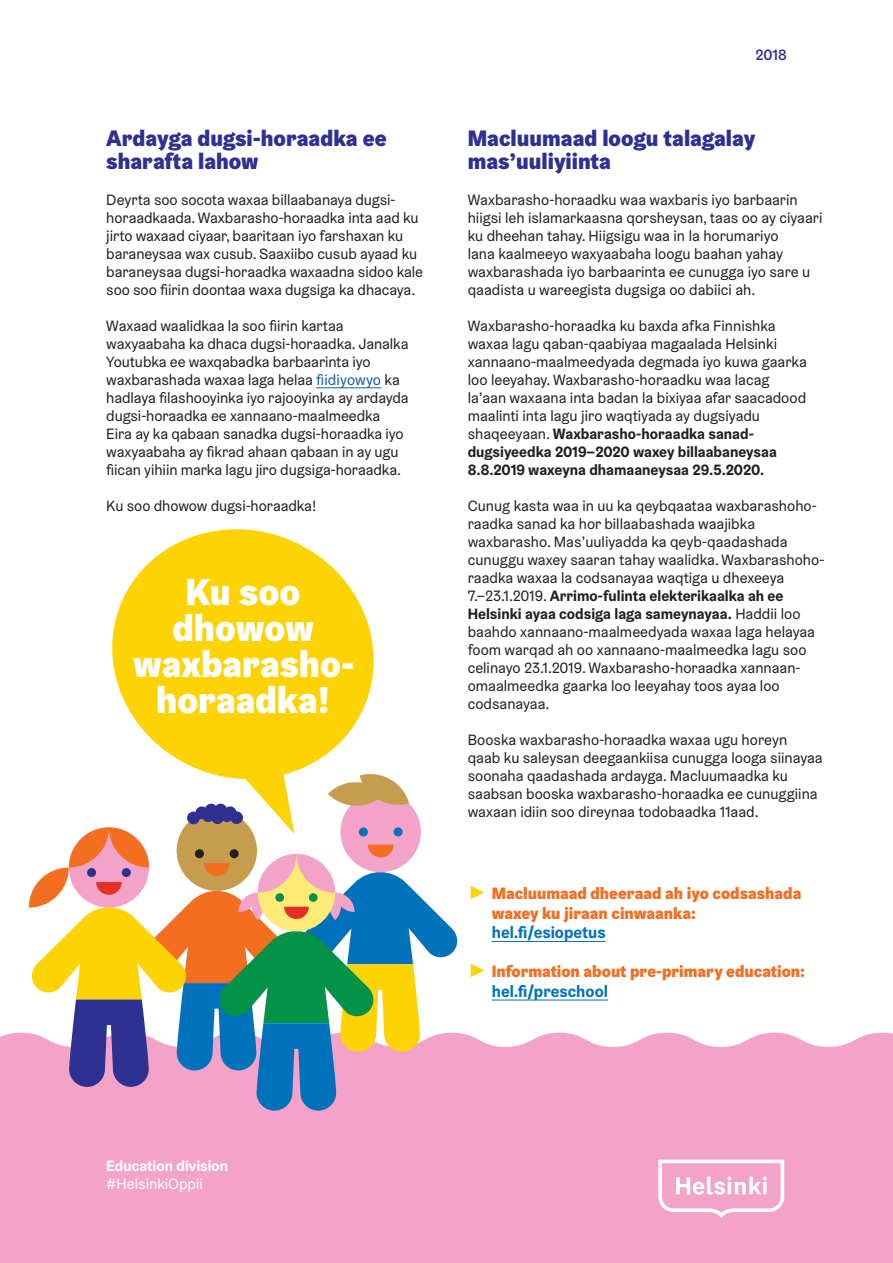
<style>
.page{position:relative;width:893px;height:1263px;background:#fff}
.page>*{position:absolute;margin:0;border:0;box-sizing:border-box;transform-origin:0 0}
.t1{font:900 37.5px/36px "Helsinki Grotesk";color:#fff;text-align:center}
.otsikko{font:900 22.5px "Helsinki Grotesk";color:#2e3092}
.hakeminen{font:900 16.5px/19.5px "Helsinki Grotesk";color:#f36e21}
.hakeminen-2{font:700 16.5px "Helsinki Grotesk";color:#0072bc}
.leipis{font:15px/18px "Helsinki Grotesk";color:#231f20}
.leipis-2{font:700 15px/18px "Helsinki Grotesk";color:#231f20}
.t2{font:700 15px "Helsinki Grotesk";color:#fff}
.t3{font:15px "Helsinki Grotesk";color:#fff}
.leipis-3{font:500 15px "Helsinki Grotesk";color:#2e3092}
.s1{color:#175d9e}
.s2{font-weight:400}
.s3{font-weight:700;color:#0072bc}
</style>
<div class="page">
<div style="left:0;top:1033px;width:893px;height:230px;background:#f4a3c8"></div>
<svg style="left:29px;top:780px;width:430px;height:331px"></svg>
<hr style="left:492px;top:941px;width:114px;height:1px;background:#0072bc">
<hr style="left:492px;top:999px;width:116px;height:1px;background:#0072bc">
<svg style="left:471px;top:886px;width:13px;height:13px"></svg>
<svg style="left:471px;top:964px;width:13px;height:13px"></svg>
<svg style="left:658px;top:1159px;width:126px;height:59px"></svg>
<svg style="left:95px;top:529px;width:296px;height:305px;fill:#fed304"></svg>
<hr style="left:316px;top:387px;width:65px;height:1px;background:#175d9e">
<p class="otsikko" style="left:106px;top:124px;width:282px">Ardayga dugsi-horaadka ee</p>
<p class="otsikko" style="left:106px;top:146px;width:154px">sharafta lahow</p>
<p class="leipis" style="left:106px;top:190px;width:314px">Deyrta soo socota waxaa billaabanaya dugsi&shy;horaadkaada. Waxbarasho-horaadka inta aad ku</p>
<p class="leipis" style="left:106px;top:226px;width:298px">jirto waxaad ciyaar, baaritaan iyo farshaxan ku</p>
<p class="leipis" style="left:106px;top:244px;width:312px">baraneysaa wax cusub. Saaxiibo cusub ayaad ku</p>
<p class="leipis" style="left:106px;top:262px;width:318px">baraneysaa dugsi-horaadka waxaadna sidoo kale</p>
<p class="leipis" style="left:106px;top:280px;width:310px">soo soo fiirin doontaa waxa dugsiga ka dhacaya.</p>
<p class="leipis" style="left:106px;top:316px;width:239px">Waxaad waalidkaa la soo fiirin kartaa</p>
<p class="leipis" style="left:106px;top:334px;width:304px">waxyaabaha ka dhaca dugsi-horaadka. Janalka</p>
<p class="leipis" style="left:106px;top:352px;width:266px">Youtubka ee waxqabadka barbaarinta iyo</p>
<p class="leipis" style="left:106px;top:370px;width:295px">waxbarashada waxaa laga helaa <span class="s1">fiidiyowyo</span> ka</p>
<p class="leipis" style="left:106px;top:388px;width:304px">hadlaya filashooyinka iyo rajooyinka ay ardayda</p>
<p class="leipis" style="left:106px;top:406px;width:276px">dugsi-horaadka ee xannaano-maalmeedka</p>
<p class="leipis" style="left:106px;top:424px;width:299px">Eira ay ka qabaan sanadka dugsi-horaadka iyo</p>
<p class="leipis" style="left:106px;top:442px;width:294px">waxyaabaha ay fikrad ahaan qabaan in ay ugu</p>
<p class="leipis" style="left:106px;top:460px;width:296px">fiican yihiin marka lagu jiro dugsiga-horaadka.</p>
<p class="leipis" style="left:106px;top:496px;width:212px">Ku soo dhowow dugsi-horaadka!</p>
<p class="t1" style="left:186px;top:573px;width:116px">Ku soo</p>
<p class="t1" style="left:172px;top:609px;width:143px">dhowow</p>
<p class="t1" style="left:133px;top:645px;width:223px">waxbarasho&shy;horaadka!</p>
<p class="leipis-3" style="left:756px;top:45px;width:33px">2018</p>
<p class="otsikko" style="left:468px;top:124px;width:289px">Macluumaad loogu talagalay</p>
<p class="otsikko" style="left:468px;top:146px;width:145px">mas’uuliyiinta</p>
<p class="leipis" style="left:468px;top:190px;width:331px">Waxbarasho-horaadku waa waxbaris iyo barbaarin</p>
<p class="leipis" style="left:468px;top:208px;width:356px">hiigsi leh islamarkaasna qorsheysan, taas oo ay ciyaari</p>
<p class="leipis" style="left:468px;top:226px;width:312px">ku dheehan tahay. Hiigsigu waa in la horumariyo</p>
<p class="leipis" style="left:468px;top:244px;width:317px">lana kaalmeeyo waxyaabaha loogu baahan yahay</p>
<p class="leipis" style="left:468px;top:262px;width:344px">waxbarashada iyo barbaarinta ee cunugga iyo sare u</p>
<p class="leipis" style="left:468px;top:280px;width:289px">qaadista u wareegista dugsiga oo dabiici ah.</p>
<p class="leipis" style="left:468px;top:316px;width:309px">Waxbarasho-horaadka ku baxda afka Finnishka</p>
<p class="leipis" style="left:468px;top:334px;width:311px">waxaa lagu qaban-qaabiyaa magaalada Helsinki</p>
<p class="leipis" style="left:468px;top:352px;width:341px">xannaano-maalmeedyada degmada iyo kuwa gaarka</p>
<p class="leipis" style="left:468px;top:370px;width:303px">loo leeyahay. Waxbarasho-horaadku waa lacag</p>
<p class="leipis" style="left:468px;top:388px;width:340px">la’aan waxaana inta badan la bixiyaa afar saacadood</p>
<p class="leipis" style="left:468px;top:406px;width:294px">maalinti inta lagu jiro waqtiyada ay dugsiyadu</p>
<p class="leipis-2" style="left:468px;top:424px;width:311px"><span class="s2">shaqeeyaan.</span> Waxbarasho-horaadka sanad&shy;dugsiyeedka 2019–2020 waxey billaabaneysaa</p>
<p class="leipis-2" style="left:468px;top:460px;width:298px">8.8.2019 waxeyna dhamaaneysaa 29.5.2020.</p>
<p class="leipis" style="left:468px;top:496px;width:351px">Cunug kasta waa in uu ka qeybqaataa waxbarashoho&shy;raadka sanad ka hor billaabashada waajibka</p>
<p class="leipis" style="left:468px;top:532px;width:321px">waxbarasho. Mas’uuliyadda ka qeyb-qaadashada</p>
<p class="leipis" style="left:468px;top:550px;width:358px">cunuggu waxey saaran tahay waalidka. Waxbarashoho&shy;raadka waxaa la codsanayaa waqtiga u dhexeeya</p>
<p class="leipis-2" style="left:468px;top:586px;width:317px"><span class="s2">7.–23.1.2019.</span> Arrimo-fulinta elekterikaalka ah ee</p>
<p class="leipis-2" style="left:468px;top:604px;width:334px">Helsinki ayaa codsiga laga sameynayaa. <span class="s2">Haddii loo</span></p>
<p class="leipis" style="left:468px;top:622px;width:349px">baahdo xannaano-maalmeedyada waxaa laga helayaa</p>
<p class="leipis" style="left:468px;top:640px;width:340px">foom warqad ah oo xannaano-maalmeedka lagu soo</p>
<p class="leipis" style="left:468px;top:658px;width:334px">celinayo 23.1.2019. Waxbarasho-horaadka xannaan&shy;omaalmeedka gaarka loo leeyahay toos ayaa loo</p>
<p class="leipis" style="left:468px;top:694px;width:83px">codsanayaa.</p>
<p class="leipis" style="left:468px;top:730px;width:321px">Booska waxbarasho-horaadka waxaa ugu horeyn</p>
<p class="leipis" style="left:468px;top:748px;width:356px">qaab ku saleysan deegaankiisa cunugga looga siinayaa</p>
<p class="leipis" style="left:468px;top:766px;width:322px">soonaha qaadashada ardayga. Macluumaadka ku</p>
<p class="leipis" style="left:468px;top:784px;width:351px">saabsan booska waxbarasho-horaadka ee cunuggiina</p>
<p class="leipis" style="left:468px;top:802px;width:292px">waxaan idiin soo direynaa todobaadka 11aad.</p>
<p class="hakeminen" style="left:492px;top:883px;width:311px">Macluumaad dheeraad ah iyo codsashada waxey ku jiraan cinwaanka:</p>
<p class="hakeminen-2" style="left:492px;top:922px;width:115px">hel.fi/esiopetus</p>
<p class="hakeminen" style="left:492px;top:961px;width:315px">Information about pre-primary education: <span class="s3">hel.fi/preschool</span></p>
<p class="t2" style="left:106px;top:1156px;width:123px">Education division</p>
<p class="t3" style="left:106px;top:1174px;width:98px">#HelsinkiOppii</p>
</div>
